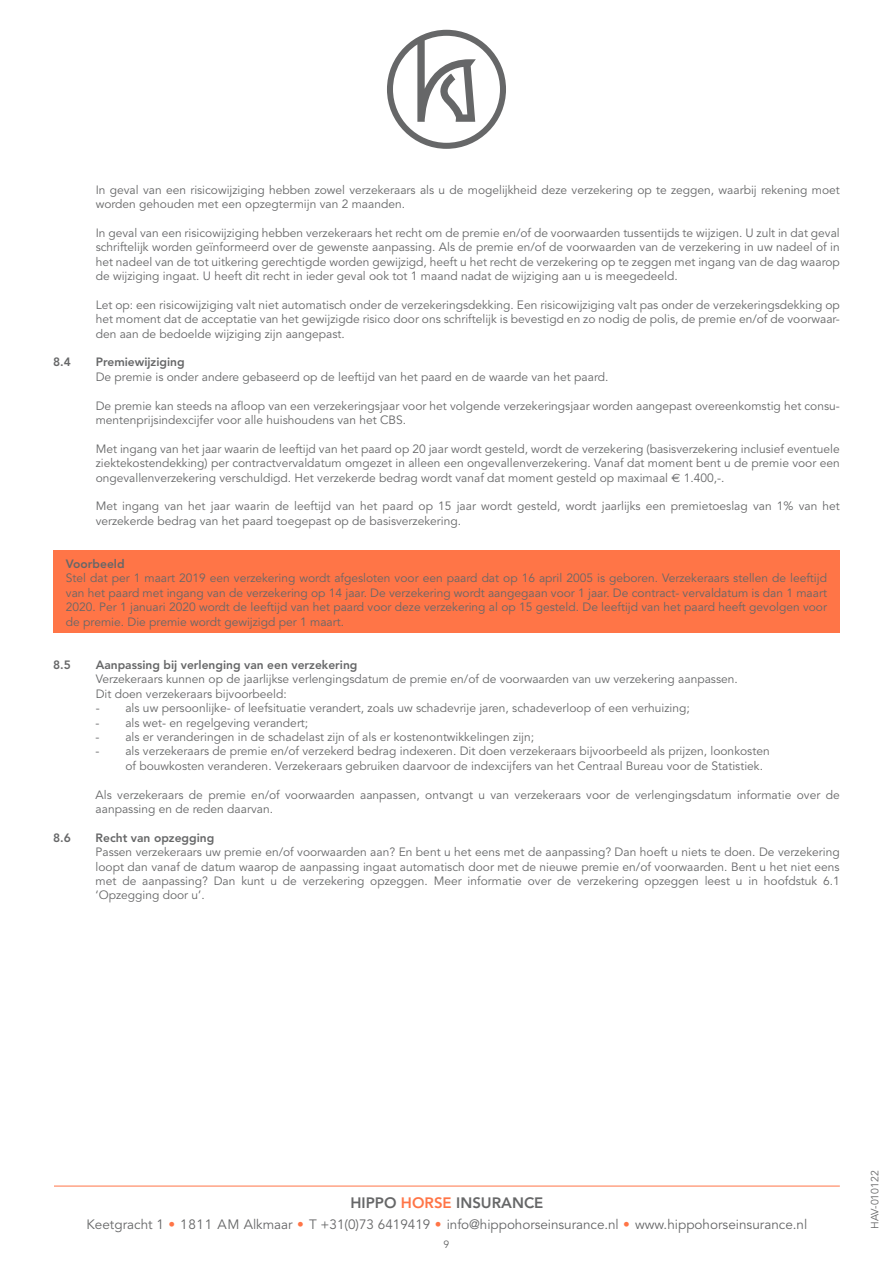
<style>
.page{position:relative;width:893px;height:1263px;background:#fff}
.page>*{position:absolute;margin:0;border:0;box-sizing:border-box;transform-origin:0 0}
.t1{font:800 15px "Avenir";color:#666768}
.t2{font:13.5px "Avenir";color:#666768}
.t3{font:12px/14.4px "Avenir";color:#666768}
.t4{font:800 12px "Avenir";color:#666768}
.t5{font:10.5px "Avenir";color:#666768}
.s1{font-family:"Euro Sans"}
.s2{color:#ff7547}
</style>
<div class="page">
<div style="left:53px;top:551px;width:787px;height:82px;background:#ff7547"></div>
<hr style="left:54px;top:1186px;width:786px;height:1px;background:#ff7547">
<svg style="left:387px;top:30px;width:119px;height:119px"></svg>
<p class="t3" style="left:96px;top:183px;width:746px">In geval van een risicowijziging hebben zowel verzekeraars als u de mogelijkheid deze verzekering op te zeggen, waarbij rekening moet worden gehouden met een opzegtermijn van 2 maanden.</p>
<p class="t3" style="left:96px;top:226px;width:746px;text-align:justify">In geval van een risicowijziging hebben verzekeraars het recht om de premie en/of de voorwaarden tussentijds te wijzigen. U zult in dat geval schriftelijk worden geïnformeerd over de gewenste aanpassing. Als de premie en/of de voorwaarden van de verzekering in uw nadeel of in het nadeel van de tot uitkering gerechtigde worden gewijzigd, heeft u het recht de verzekering op te zeggen met ingang van de dag waarop de wijziging ingaat. U heeft dit recht in ieder geval ook tot 1 maand nadat de wijziging aan u is meegedeeld.</p>
<p class="t3" style="left:96px;top:298px;width:746px;text-align:justify">Let op: een risicowijziging valt niet automatisch onder de verzekeringsdekking. Een risicowijziging valt pas onder de verzekeringsdekking op het moment dat de acceptatie van het gewijzigde risico door ons schriftelijk is bevestigd en zo nodig de polis, de premie en/of de voorwaar&shy;den aan de bedoelde wijziging zijn aangepast.</p>
<p class="t4" style="left:53px;top:355px;width:19px">8.4</p>
<p class="t4" style="left:96px;top:355px;width:90px">Premiewijziging</p>
<p class="t3" style="left:96px;top:370px;width:514px">De premie is onder andere gebaseerd op de leeftijd van het paard en de waarde van het paard.</p>
<p class="t3" style="left:96px;top:399px;width:746px">De premie kan steeds na afloop van een verzekeringsjaar voor het volgende verzekeringsjaar worden aangepast overeenkomstig het consu&shy;mentenprijsindexcijfer voor alle huishoudens van het CBS.</p>
<p class="t3" style="left:96px;top:442px;width:746px;text-align:justify">Met ingang van het jaar waarin de leeftijd van het paard op 20 jaar wordt gesteld, wordt de verzekering (basisverzekering inclusief eventuele ziektekostendekking) per contractvervaldatum omgezet in alleen een ongevallenverzekering. Vanaf dat moment bent u de premie voor een ongevallenverzekering verschuldigd. Het verzekerde bedrag wordt vanaf dat moment gesteld op maximaal <span class="s1">E</span> 1.400,-.</p>
<p class="t3" style="left:96px;top:499px;width:746px">Met ingang van het jaar waarin de leeftijd van het paard op 15 jaar wordt gesteld, wordt jaarlijks een premietoeslag van 1% van het verzekerde bedrag van het paard toegepast op de basisverzekering.</p>
<p class="t4" style="left:66px;top:557px;width:60px">Voorbeeld</p>
<p class="t3" style="left:66px;top:571px;width:763px;text-align:justify">Stel dat per 1 maart 2019 een verzekering wordt afgesloten voor een paard dat op 16 april 2005 is geboren. Verzekeraars stellen de leeftijd van het paard met ingang van de verzekering op 14 jaar. De verzekering wordt aangegaan voor 1 jaar. De contract- vervaldatum is dan 1 maart 2020. Per 1 januari 2020 wordt de leeftijd van het paard voor deze verzekering al op 15 gesteld. De leeftijd van het paard heeft gevolgen voor de premie. Die premie wordt gewijzigd per 1 maart.</p>
<p class="t4" style="left:53px;top:658px;width:19px">8.5</p>
<p class="t4" style="left:96px;top:658px;width:263px">Aanpassing bij verlenging van een verzekering</p>
<p class="t3" style="left:96px;top:672px;width:644px">Verzekeraars kunnen op de jaarlijkse verlengingsdatum de premie en/of de voorwaarden van uw verzekering aanpassen.<br>Dit doen verzekeraars bijvoorbeeld:</p>
<p class="t3" style="left:96px;top:701px;width:595px">- als uw persoonlijke- of leefsituatie verandert, zoals uw schadevrije jaren, schadeverloop of een verhuizing;</p>
<p class="t3" style="left:96px;top:715px;width:214px">- als wet- en regelgeving verandert;</p>
<p class="t3" style="left:96px;top:730px;width:440px">- als er veranderingen in de schadelast zijn of als er kostenontwikkelingen zijn;</p>
<p class="t3" style="left:125px;top:744px;width:646px;text-indent:-30px">- als verzekeraars de premie en/of verzekerd bedrag indexeren. Dit doen verzekeraars bijvoorbeeld als prijzen, loonkosten of bouwkosten veranderen. Verzekeraars gebruiken daarvoor de indexcijfers van het Centraal Bureau voor de Statistiek.</p>
<p class="t3" style="left:96px;top:787px;width:746px">Als verzekeraars de premie en/of voorwaarden aanpassen, ontvangt u van verzekeraars voor de verlengingsdatum informatie over de aanpassing en de reden daarvan.</p>
<p class="t4" style="left:53px;top:830px;width:19px">8.6</p>
<p class="t4" style="left:96px;top:830px;width:120px">Recht van opzegging</p>
<p class="t3" style="left:96px;top:845px;width:746px;text-align:justify">Passen verzekeraars uw premie en/of voorwaarden aan? En bent u het eens met de aanpassing? Dan hoeft u niets te doen. De verzekering loopt dan vanaf de datum waarop de aanpassing ingaat automatisch door met de nieuwe premie en/of voorwaarden. Bent u het niet eens met de aanpassing? Dan kunt u de verzekering opzeggen. Meer informatie over de verzekering opzeggen leest u in hoofdstuk 6.1 ‘Opzegging door u’.</p>
<p class="t1" style="left:350px;top:1194px;width:195px">HIPPO <span class="s2">HORSE</span> INSURANCE</p>
<p class="t2" style="left:86px;top:1216px;width:722px">Keetgracht 1 <span class="s2">•</span> 1811 AM Alkmaar <span class="s2">•</span> T +31(0)73 6419419 <span class="s2">•</span> info@hippohorseinsurance.nl <span class="s2">•</span> www.hippohorseinsurance.nl</p>
<p class="t5" style="left:444px;top:1239px;width:7px">9</p>
<p class="t5" style="left:869px;top:1229px;width:60px;rotate:-90deg">HAV-010122</p>
</div>
